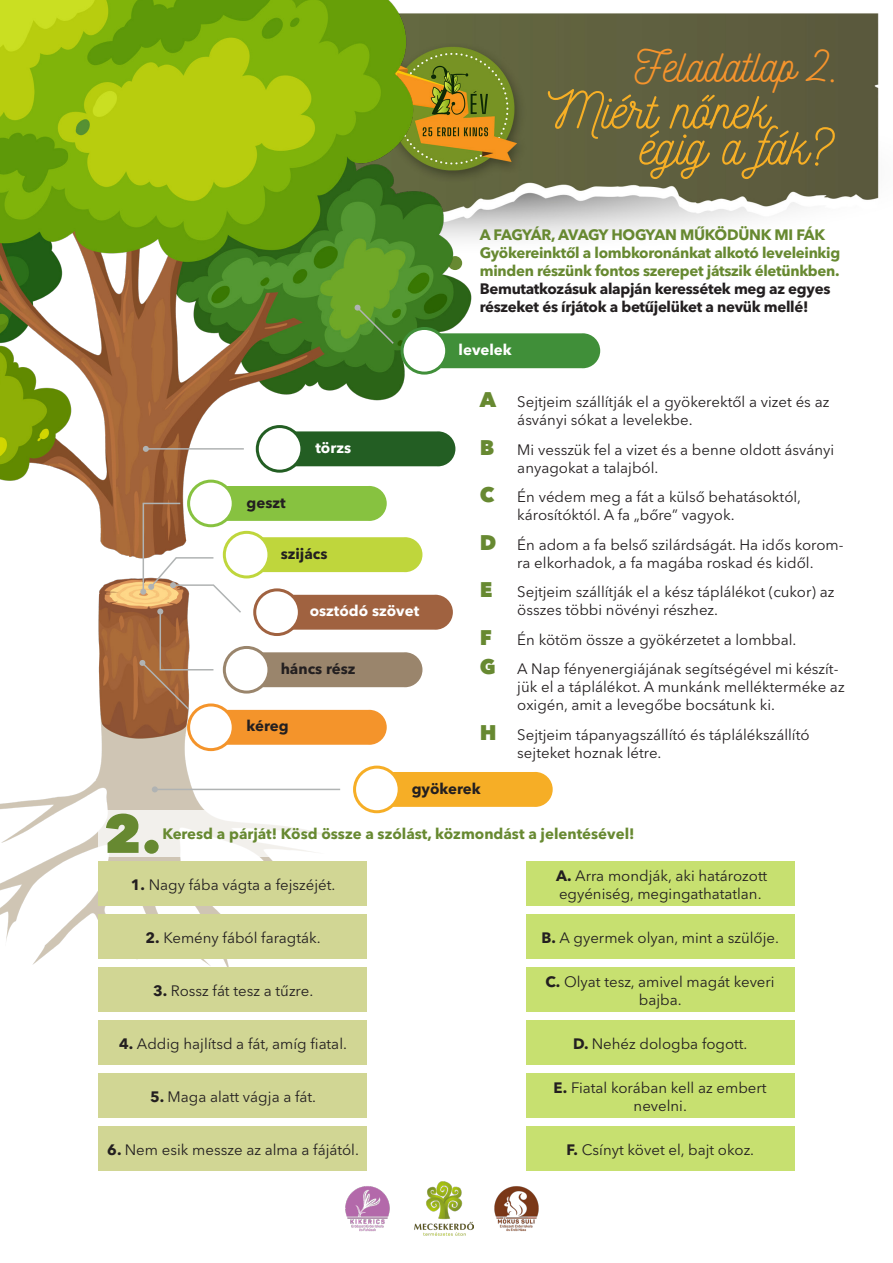
<style>
.page{position:relative;width:893px;height:1263px;background:#fff}
.page>*{position:absolute;margin:0;border:0;box-sizing:border-box;transform-origin:0 0}
.t1{font:800 54px "Avenir Next LT Pro";color:#678931}
.t2{font:51px/36px "Nickainley";color:#f7af25}
.t3{font:45px "Nickainley";color:#f6942c}
.t4{font:15px/18px "Avenir Next LT Pro";color:#231f20}
.t5{font:700 15px/18px "Avenir Next LT Pro";letter-spacing:-.02em;color:#678931}
.t6{font:700 15px "Avenir Next LT Pro";color:#678931}
.t7{font:700 15px "Avenir Next LT Pro";color:#231f20}
.t8{font:700 15px "Avenir Next LT Pro";color:#fff}
.s1{color:#231f20}
.s2{font-weight:800;font-size:21px;color:#678931}
.s3{font-weight:700}
</style>
<div class="page">
<img style="left:98px;top:13px;width:781px;height:1217px">
<img style="left:415px;top:1181px;width:58px;height:55px">
<img style="left:338px;top:1179px;width:58px;height:53px">
<img style="left:488px;top:1180px;width:57px;height:51px">
<img style="left:0;top:0;width:516px;height:1020px">
<div style="left:99px;top:861px;width:268px;height:45px;background:#d1d694"></div>
<div style="left:526px;top:861px;width:268px;height:45px;background:#c7e070"></div>
<div style="left:99px;top:914px;width:268px;height:45px;background:#d1d694"></div>
<div style="left:526px;top:914px;width:268px;height:45px;background:#c7e070"></div>
<div style="left:99px;top:967px;width:268px;height:45px;background:#d1d694"></div>
<div style="left:526px;top:967px;width:268px;height:45px;background:#c7e070"></div>
<div style="left:99px;top:1020px;width:268px;height:45px;background:#d1d694"></div>
<div style="left:526px;top:1020px;width:268px;height:45px;background:#c7e070"></div>
<div style="left:99px;top:1073px;width:268px;height:45px;background:#d1d694"></div>
<div style="left:526px;top:1073px;width:268px;height:45px;background:#c7e070"></div>
<div style="left:99px;top:1126px;width:268px;height:45px;background:#d1d694"></div>
<div style="left:526px;top:1126px;width:268px;height:45px;background:#c7e070"></div>
<div style="left:294px;top:431px;width:161px;height:35px;background:#235e23"></div>
<div style="left:439px;top:333px;width:161px;height:35px;background:#408f39"></div>
<svg style="left:189px;top:481px;width:44px;height:45px"></svg>
<div style="left:187px;top:480px;width:48px;height:47px;border:3px solid #87c240;border-radius:50%"></div>
<div style="left:257px;top:426px;width:45px;height:45px;background:#fff;border-radius:50%"></div>
<div style="left:256px;top:425px;width:47px;height:48px;border:3px solid #235e23;border-radius:50%"></div>
<svg style="left:189px;top:705px;width:44px;height:45px"></svg>
<div style="left:187px;top:703px;width:48px;height:48px;border:3px solid #f4942b;border-radius:50%"></div>
<div style="left:402px;top:328px;width:45px;height:45px;background:#fff;border-radius:50%"></div>
<div style="left:401px;top:327px;width:47px;height:48px;border:3px solid #408f39;border-radius:50%"></div>
<svg style="left:354px;top:304px;width:41px;height:41px;background:#569330"></svg>
<hr style="left:146px;top:448px;width:98px;height:2px;background:#b0b3b3">
<svg style="left:143px;top:446px;width:6px;height:6px"></svg>
<hr style="left:155px;top:789px;width:185px;height:1px;background:#b0b3b3">
<svg style="left:152px;top:786px;width:6px;height:6px"></svg>
<svg style="left:139px;top:486px;width:314px;height:259px"></svg>
<div style="left:99px;top:810px;width:705px;height:46px;background:linear-gradient(to right,#f7f6f4,#fff)"></div>
<div style="left:391px;top:772px;width:162px;height:35px;background:#f6ae26"></div>
<div style="left:355px;top:767px;width:44px;height:45px;background:#fff;border-radius:50%"></div>
<div style="left:353px;top:766px;width:48px;height:47px;border:3px solid #f6ae26;border-radius:50%"></div>
<p class="t3" style="left:635px;top:37px;width:208px">Feladatlap 2.</p>
<p class="t2" style="left:639px;top:92px;width:195px;text-indent:-91px">Miért nőnek égig a fák?</p>
<p class="t1" style="left:407px;top:217px;width:59px">1.</p>
<p class="t5" style="left:480px;top:225px;width:347px">A FAGYÁR, AVAGY HOGYAN MŰKÖDÜNK MI FÁK</p>
<p class="t5" style="left:480px;top:243px;width:362px">Gyökereinktől a lombkoronánkat alkotó leveleinkig minden részünk fontos szerepet játszik életünkben.<br><span class="s1">Bemutatkozásuk alapján keressétek meg az egyes részeket és írjátok a betűjelüket a nevük mellé!</span></p>
<p class="t7" style="left:247px;top:493px;width:41px">geszt</p>
<p class="t8" style="left:315px;top:439px;width:37px">törzs</p>
<p class="t7" style="left:281px;top:545px;width:48px">szijács</p>
<p class="t8" style="left:310px;top:602px;width:111px">osztódó szövet</p>
<p class="t7" style="left:281px;top:660px;width:76px">háncs rész</p>
<p class="t7" style="left:247px;top:716px;width:44px">kéreg</p>
<p class="t8" style="left:459px;top:341px;width:55px">levelek</p>
<p class="t4" style="left:517px;top:393px;width:313px;text-indent:-38px"><span class="s2">A</span> Sejtjeim szállítják el a gyökerektől a vizet és az ásványi sókat a levelekbe.</p>
<p class="t4" style="left:517px;top:441px;width:319px;text-indent:-38px"><span class="s2">B</span> Mi vesszük fel a vizet és a benne oldott ásványi anyagokat a talajból.</p>
<p class="t4" style="left:517px;top:488px;width:285px;text-indent:-38px"><span class="s2">C</span> Én védem meg a fát a külső behatásoktól, károsítóktól. A fa „bőre” vagyok.</p>
<p class="t4" style="left:480px;top:535px;width:365px;text-align:center"><span class="s2">D</span> Én adom a fa belső szilárdságát. Ha idős korom&shy;ra elkorhadok, a fa magába roskad és kidől.</p>
<p class="t4" style="left:517px;top:583px;width:319px;text-indent:-38px"><span class="s2">E</span> Sejtjeim szállítják el a kész táplálékot (cukor) az összes többi növényi részhez.</p>
<p class="t4" style="left:480px;top:630px;width:318px"><span class="s2">F</span> Én kötöm össze a gyökérzetet a lombbal.</p>
<p class="t4" style="left:517px;top:660px;width:329px;text-indent:-38px"><span class="s2">G</span> A Nap fényenergiájának segítségével mi készít&shy;jük el a táplálékot. A munkánk mellékterméke az oxigén, amit a levegőbe bocsátunk ki.</p>
<p class="t4" style="left:517px;top:725px;width:294px;text-indent:-38px"><span class="s2">H</span> Sejtjeim tápanyagszállító és táplálékszállító sejteket hoznak létre.</p>
<p class="t7" style="left:412px;top:779px;width:70px">gyökerek</p>
<p class="t1" style="left:104px;top:800px;width:59px">2.</p>
<p class="t6" style="left:162px;top:824px;width:473px">Keresd a párját! Kösd össze a szólást, közmondást a jelentésével!</p>
<p class="t4" style="left:131px;top:875px;width:206px"><span class="s3">1.</span> Nagy fába vágta a fejszéjét.</p>
<p class="t4" style="left:556px;top:866px;width:213px"><span class="s3">A.</span> Arra mondják, aki határozott</p>
<p class="t4" style="left:559px;top:884px;width:204px">egyéniség, megingathatatlan.</p>
<p class="t4" style="left:146px;top:928px;width:177px"><span class="s3">2.</span> Kemény fából faragták.</p>
<p class="t4" style="left:542px;top:928px;width:239px"><span class="s3">B.</span> A gyermek olyan, mint a szülője.</p>
<p class="t4" style="left:153px;top:981px;width:162px"><span class="s3">3.</span> Rossz fát tesz a tűzre.</p>
<p class="t4" style="left:545px;top:972px;width:231px"><span class="s3">C.</span> Olyat tesz, amivel magát keveri</p>
<p class="t4" style="left:639px;top:990px;width:44px">bajba.</p>
<p class="t4" style="left:119px;top:1034px;width:229px"><span class="s3">4.</span> Addig hajlítsd a fát, amíg fiatal.</p>
<p class="t4" style="left:573px;top:1034px;width:176px"><span class="s3">D.</span> Nehéz dologba fogott.</p>
<p class="t4" style="left:150px;top:1087px;width:167px"><span class="s3">5.</span> Maga alatt vágja a fát.</p>
<p class="t4" style="left:554px;top:1078px;width:214px"><span class="s3">E.</span> Fiatal korában kell az embert</p>
<p class="t4" style="left:634px;top:1096px;width:55px">nevelni.</p>
<p class="t4" style="left:107px;top:1140px;width:253px"><span class="s3">6.</span> Nem esik messze az alma a fájától.</p>
<p class="t4" style="left:566px;top:1140px;width:189px"><span class="s3">F.</span> Csínyt követ el, bajt okoz.</p>
</div>
